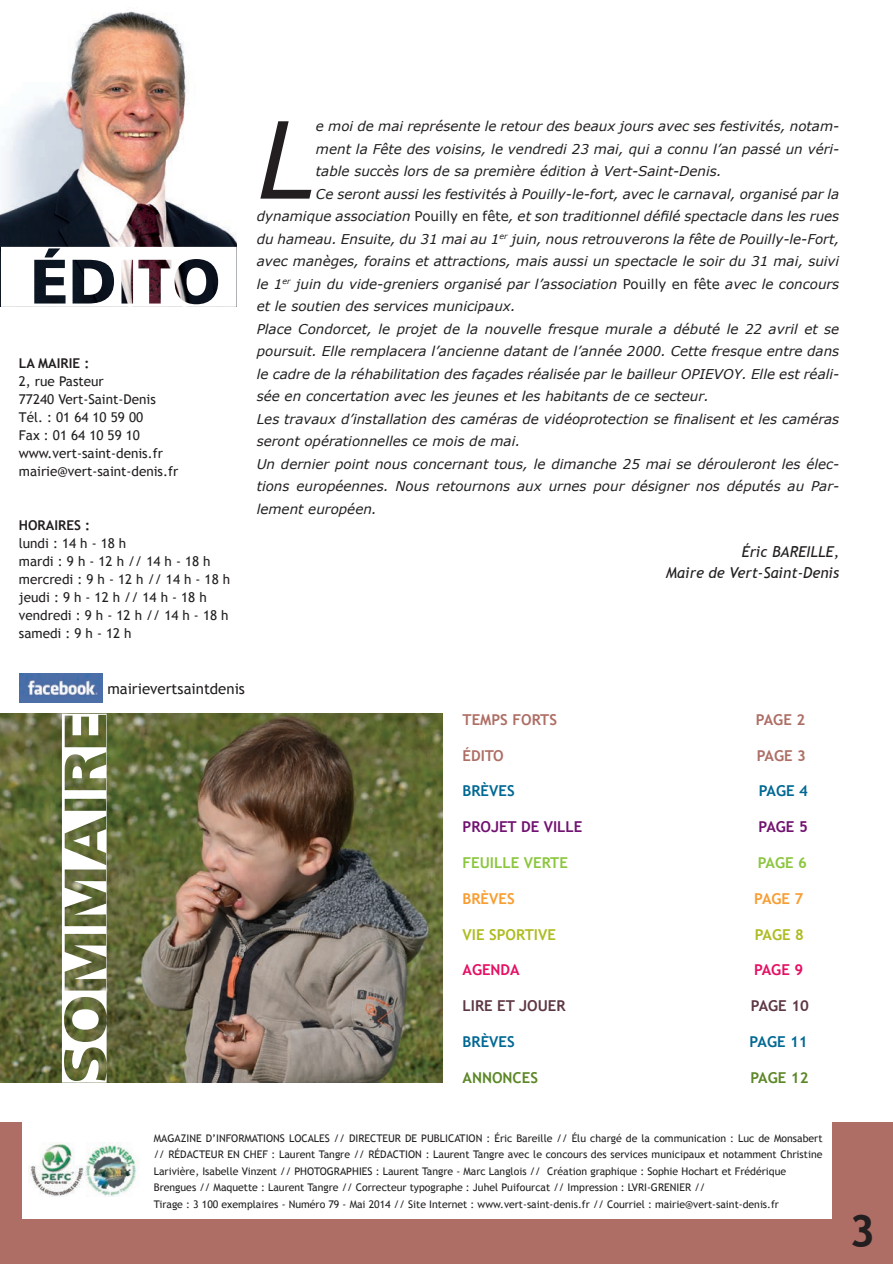
<style>
.page{position:relative;width:893px;height:1264px;background:#fff}
.page>*{position:absolute;margin:0;border:0;box-sizing:border-box;transform-origin:0 0}
.t1{font:italic 106.35px "Verdana";color:#231f20}
.t2{font:700 45px "Trebuchet MS";color:#231f20}
.t3{font:italic 15px/21px "Trebuchet MS";color:#231f20;text-align:right}
.t4{font:700 15px "Trebuchet MS";color:#ae6e65}
.t5{font:700 15px "Trebuchet MS";color:#006893}
.t6{font:15px "Trebuchet MS";color:#231f20}
.t7{font:700 15px "Trebuchet MS";color:#711271}
.t8{font:700 15px "Trebuchet MS";color:#8bc63e}
.t9{font:700 15px "Trebuchet MS";color:#5e3744}
.t10{font:700 15px "Trebuchet MS";color:#aebc21}
.t11{font:700 15px "Trebuchet MS";color:#5c8727}
.t12{font:700 15px "Trebuchet MS";color:#f89d31}
.t13{font:700 15px "Trebuchet MS";color:#e50f63}
.t14{font:italic 13.5px "Verdana";color:#231f20}
.t15{font:13.5px/18px "Trebuchet MS";color:#231f20}
.t16{font:700 13.5px "Trebuchet MS";color:#231f20}
.t17{font:10.5px/16.5px "Trebuchet MS";color:#231f20}
.s1{font-style:normal}
</style>
<div class="page">
<img style="left:0;top:713px;width:442px;height:369px">
<div style="left:0;top:1122px;width:893px;height:142px;background:#ae6e65"></div>
<div style="left:22px;top:1117px;width:809px;height:102px;background:#fff"></div>
<img style="left:1px;top:11px;width:236px;height:236px">
<svg style="left:62px;top:714px;width:45px;height:368px"></svg>
<img style="left:29px;top:1142px;width:109px;height:55px">
<svg style="left:1px;top:247px;width:236px;height:60px"></svg>
<img style="left:19px;top:673px;width:84px;height:29px">
<p class="t16" style="left:19px;top:355px;width:72px">LA MAIRIE :</p>
<p class="t15" style="left:19px;top:372px;width:161px">2, rue Pasteur<br>77240 Vert-Saint-Denis<br>Tél. : 01 64 10 59 00<br>Fax : 01 64 10 59 10 www.vert-saint-denis.fr mairie@vert-saint-denis.fr</p>
<p class="t16" style="left:19px;top:517px;width:73px">HORAIRES :</p>
<p class="t15" style="left:19px;top:534px;width:213px">lundi : 14 h - 18 h<br>mardi : 9 h - 12 h // 14 h - 18 h mercredi : 9 h - 12 h // 14 h - 18 h jeudi : 9 h - 12 h // 14 h - 18 h vendredi : 9 h - 12 h // 14 h - 18 h samedi : 9 h - 12 h</p>
<h1 class="t1" style="left:257px;top:92px;width:61px">L</h1>
<p class="t14" style="left:316px;top:118px;width:525px">e moi de mai représente le retour des beaux jours avec ses festivités, notam-</p>
<p class="t14" style="left:316px;top:140px;width:525px">ment la Fête des voisins, le vendredi 23 mai, qui a connu l’an passé un véri-</p>
<p class="t14" style="left:316px;top:163px;width:407px">table succès lors de sa première édition à Vert-Saint-Denis.</p>
<p class="t14" style="left:316px;top:185px;width:525px">Ce seront aussi les festivités à Pouilly-le-fort, avec le carnaval, organisé par la</p>
<p class="t14" style="left:257px;top:208px;width:584px">dynamique association <span class="s1">Pouilly en fête</span>, et son traditionnel défilé spectacle dans les rues</p>
<p class="t14" style="left:257px;top:230px;width:584px">du hameau. Ensuite, du 31 mai au 1<sup>er</sup> juin, nous retrouverons la fête de Pouilly-le-Fort,</p>
<p class="t14" style="left:257px;top:253px;width:584px">avec manèges, forains et attractions, mais aussi un spectacle le soir du 31 mai, suivi</p>
<p class="t14" style="left:257px;top:275px;width:584px">le 1<sup>er</sup> juin du vide-greniers organisé par l’association <span class="s1">Pouilly en fête</span> avec le concours</p>
<p class="t14" style="left:257px;top:298px;width:261px">et le soutien des services municipaux.</p>
<p class="t14" style="left:257px;top:320px;width:584px">Place Condorcet, le projet de la nouvelle fresque murale a débuté le 22 avril et se</p>
<p class="t14" style="left:257px;top:343px;width:584px">poursuit. Elle remplacera l’ancienne datant de l’année 2000. Cette fresque entre dans</p>
<p class="t14" style="left:257px;top:365px;width:584px">le cadre de la réhabilitation des façades réalisée par le bailleur OPIEVOY. Elle est réali-</p>
<p class="t14" style="left:257px;top:388px;width:454px">sée en concertation avec les jeunes et les habitants de ce secteur.</p>
<p class="t14" style="left:257px;top:410px;width:584px">Les travaux d’installation des caméras de vidéoprotection se finalisent et les caméras</p>
<p class="t14" style="left:257px;top:433px;width:265px">seront opérationnelles ce mois de mai.</p>
<p class="t14" style="left:257px;top:455px;width:584px">Un dernier point nous concernant tous, le dimanche 25 mai se dérouleront les élec-</p>
<p class="t14" style="left:257px;top:478px;width:584px">tions européennes. Nous retournons aux urnes pour désigner nos députés au Par-</p>
<p class="t14" style="left:257px;top:500px;width:122px">lement européen.</p>
<p class="t3" style="left:666px;top:541px;width:175px">éric BAREILLE,<br>Maire de Vert-Saint-Denis</p>
<p class="t6" style="left:107px;top:679px;width:139px">mairievertsaintdenis</p>
<p class="t4" style="left:462px;top:710px;width:95px">TEMPS FORTS</p>
<p class="t4" style="left:756px;top:710px;width:51px">PAGE 2</p>
<p class="t4" style="left:462px;top:746px;width:43px">ÉDITO</p>
<p class="t4" style="left:756px;top:746px;width:51px">PAGE 3</p>
<p class="t5" style="left:462px;top:782px;width:54px">BRÈVES</p>
<p class="t5" style="left:758px;top:782px;width:51px">PAGE 4</p>
<p class="t7" style="left:462px;top:817px;width:104px">PROJET DE VILLE</p>
<p class="t7" style="left:758px;top:817px;width:51px">PAGE 5</p>
<p class="t8" style="left:462px;top:853px;width:107px">FEUILLE VERTE</p>
<p class="t8" style="left:757px;top:853px;width:51px">PAGE 6</p>
<p class="t12" style="left:462px;top:889px;width:54px">BRÈVES</p>
<p class="t12" style="left:754px;top:889px;width:51px">PAGE 7</p>
<p class="t10" style="left:462px;top:925px;width:80px">VIE SPORTIVE</p>
<p class="t10" style="left:754px;top:925px;width:51px">PAGE 8</p>
<p class="t13" style="left:462px;top:960px;width:59px">AGENDA</p>
<p class="t13" style="left:754px;top:960px;width:51px">PAGE 9</p>
<p class="t9" style="left:462px;top:996px;width:105px">LIRE ET JOUER</p>
<p class="t9" style="left:751px;top:996px;width:60px">PAGE 10</p>
<p class="t5" style="left:462px;top:1032px;width:54px">BRÈVES</p>
<p class="t5" style="left:749px;top:1032px;width:60px">PAGE 11</p>
<p class="t11" style="left:462px;top:1068px;width:11px">ANNON</p>
<p class="t11" style="left:512px;top:1068px;width:18px">CES</p>
<p class="t11" style="left:750px;top:1068px;width:60px">PAGE 12</p>
<p class="t17" style="left:154px;top:1130px;width:670px">MAGAZINE D’INFORMATIONS LOCALES // DIRECTEUR DE PUBLICATION : Éric Bareille // Élu chargé de la communication : Luc de Monsabert // RÉDACTEUR EN CHEF : Laurent Tangre // RÉDACTION : Laurent Tangre avec le concours des services municipaux et notamment Christine Larivière, Isabelle Vinzent // PHOTOGRAPHIES : Laurent Tangre - Marc Langlois // Création graphique : Sophie Hochart et Frédérique Brengues // Maquette : Laurent Tangre // Correcteur typographe : Juhel Puifourcat // Impression : LVRI-GRENIER //<br>Tirage : 3 100 exemplaires - Numéro 79 - Mai 2014 // Site Internet : www.vert-saint-denis.fr // Courriel : mairie@vert-saint-denis.fr</p>
<h2 class="t2" style="left:837px;top:1198px;width:40px">33</h2>
</div>
